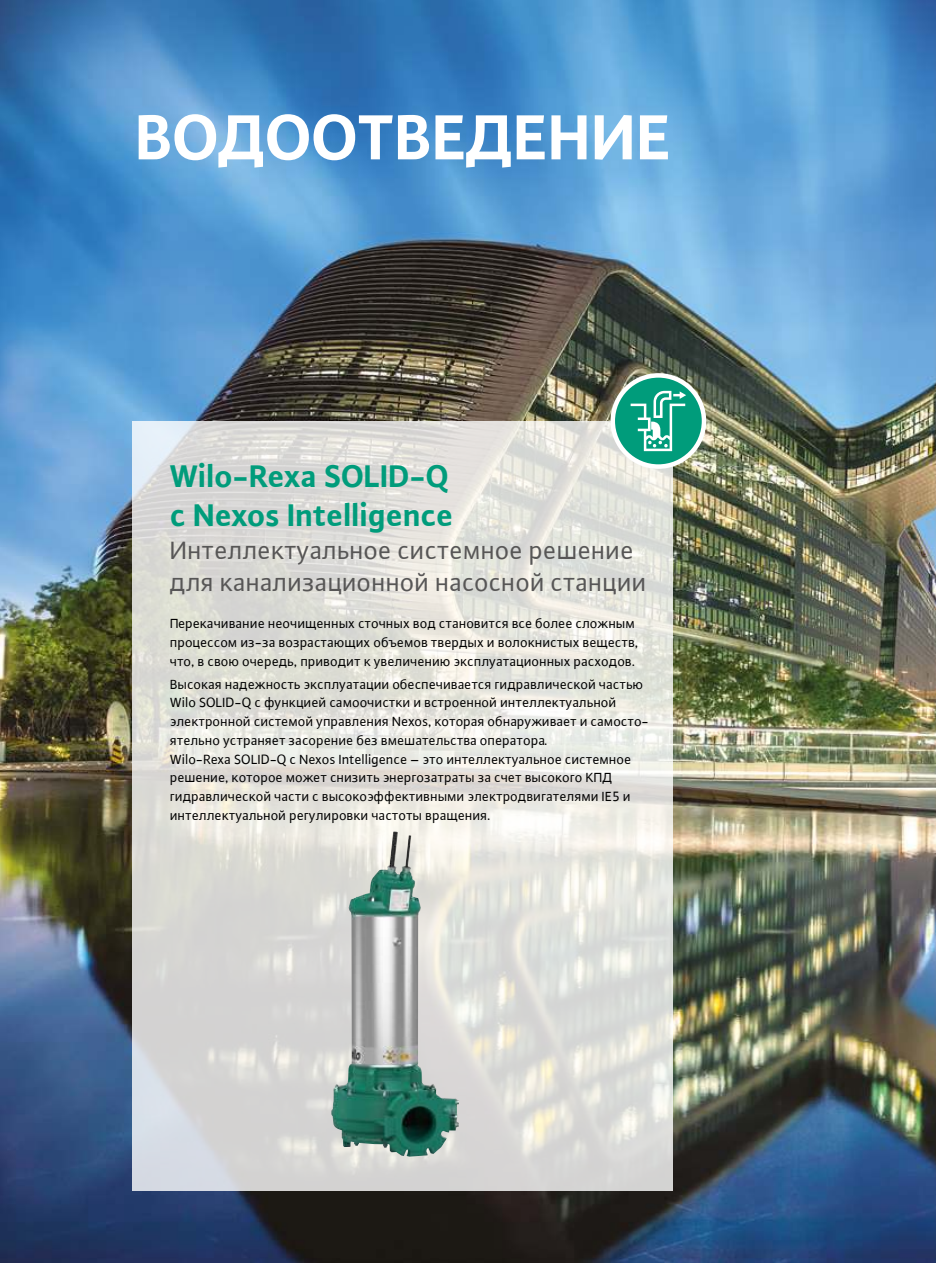
<style>
.page{position:relative;width:936px;height:1263px;background:#fff}
.page>*{position:absolute;margin:0;border:0;box-sizing:border-box;transform-origin:0 0}
.t1{font:700 67.5px "WILO Plus Global";color:#fff}
.t2{font:700 33px/39.6px "WILO Plus Global";color:#009c7b}
.t3{font:27px/32.4px "WILO Plus Global";color:#575656}
.t4{font:14.25px/18.8px "WILO Plus Global";color:#000}
</style>
<div class="page">
<img style="left:0;top:0;width:935px;height:1263px">
<svg style="left:132px;top:421px;width:540px;height:770px;background:#e0dfdb"></svg>
<img style="left:331px;top:832px;width:128px;height:325px">
<svg style="left:612px;top:375px;width:92px;height:92px;background:#26aa8e"></svg>
<div style="left:610px;top:373px;width:96px;height:96px;border:5px solid #fff;border-radius:50%"></div>
<svg style="left:630px;top:391px;width:56px;height:60px"></svg>
<h1 class="t1" style="left:135px;top:97px;width:537px">ВОДООТВЕДЕНИЕ</h1>
<h2 class="t2" style="left:170px;top:456px;width:285px">Wilo-Rexa SOLID-Q с Nexos Intelligence</h2>
<h3 class="t3" style="left:170px;top:533px;width:478px">Интеллектуальное системное решение для канализационной насосной станции</h3>
<p class="t4" style="left:170px;top:614px;width:470px">Перекачивание неочищенных сточных вод становится все более сложным процессом из-за возрастающих объемов твердых и волокнистых веществ, что, в свою очередь, приводит к увеличению эксплуатационных расходов.</p>
<p class="t4" style="left:170px;top:674px;width:480px">Высокая надежность эксплуатации обеспечивается гидравлической частью Wilo SOLID-Q с функцией самоочистки и встроенной интеллектуальной электронной системой управления Nexos, которая обнаруживает и самосто&shy;ятельно устраняет засорение без вмешательства оператора.<br>Wilo-Rexa SOLID-Q с Nexos Intelligence – это интеллектуальное системное решение, которое может снизить энергозатраты за счет высокого КПД гидравлической части с высокоэффективными электродвигателями IE5 и интеллектуальной регулировки частоты вращения.</p>
</div>
